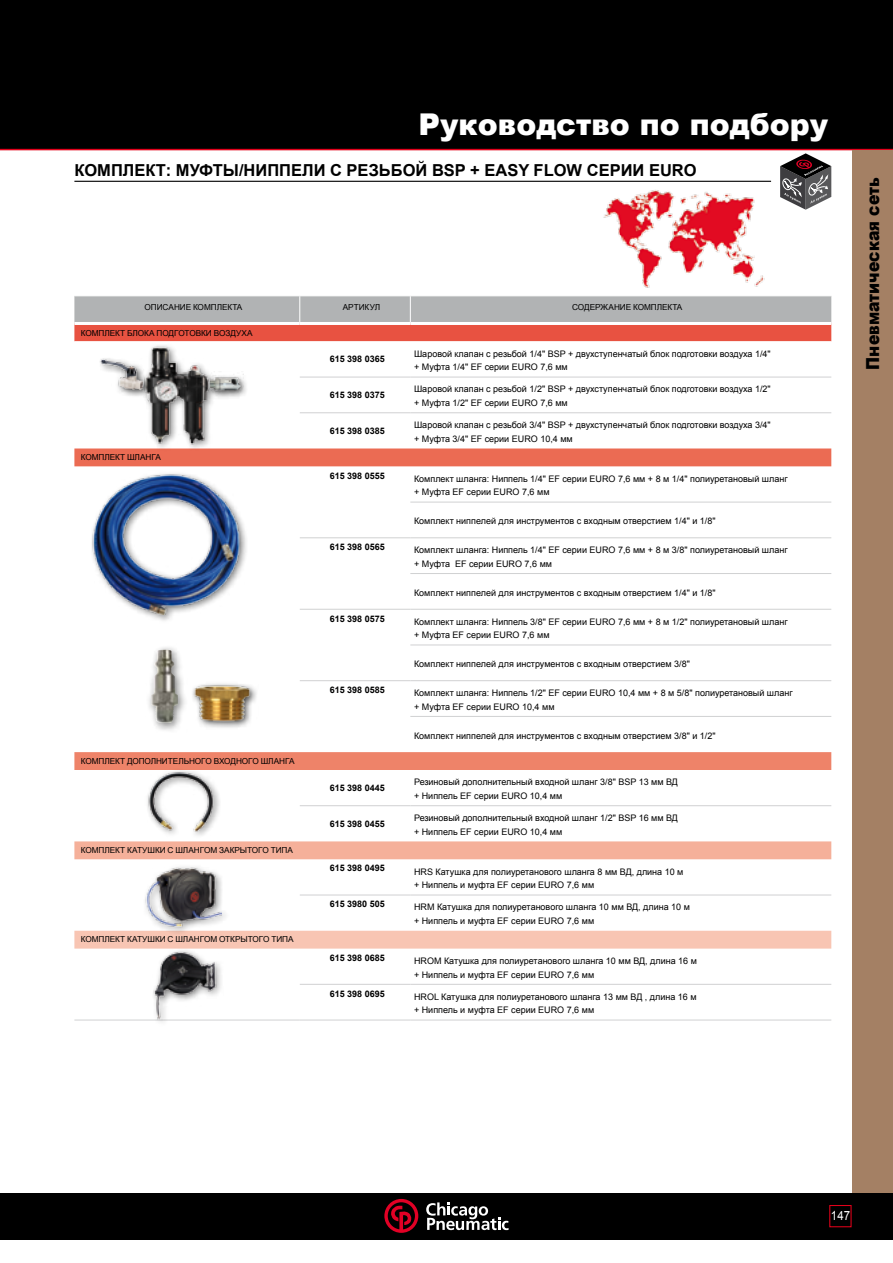
<style>
.page{position:relative;width:893px;height:1263px;background:#fff}
.page>*{position:absolute;margin:0;border:0;box-sizing:border-box;transform-origin:0 0}
.t1{font:900 30px "Arial";color:#fff}
.t2{font:900 18px "Arial";color:#000;scale:.87 1}
.t3{font:700 16.5px "Arial";color:#000}
.t4{font:12.75px "Arial";color:#fff;scale:.9 1}
.t5{font:9px/13.5px "Arial";color:#000}
.t6{font:700 9px "Arial";color:#000}
.t7{font:8.25px "Arial";letter-spacing:-.01em;color:#000}
</style>
<div class="page">
<div style="left:0;top:0;width:893px;height:149px;background:#000"></div>
<div style="left:0;top:1192px;width:893px;height:47px;background:#000"></div>
<svg style="left:426px;top:1202px;width:83px;height:28px"></svg>
<svg style="left:384px;top:1199px;width:34px;height:34px"></svg>
<div style="left:829px;top:1205px;width:23px;height:22px;border:1px solid #e2001a"></div>
<hr style="left:0;top:149px;width:893px;height:1px;background:#e2001a">
<div style="left:853px;top:150px;width:40px;height:1042px;background:#a48064"></div>
<img style="left:603px;top:190px;width:162px;height:98px">
<svg style="left:74px;top:341px;width:757px;height:679px"></svg>
<div style="left:74px;top:448px;width:757px;height:18px;background:#eb6b53"></div>
<div style="left:74px;top:752px;width:757px;height:18px;background:#ee8369"></div>
<div style="left:74px;top:841px;width:757px;height:18px;background:#f5b09a"></div>
<div style="left:74px;top:931px;width:757px;height:17px;background:#f8c5b3"></div>
<hr style="left:300px;top:377px;width:110px;height:1px;background:#d0d1d2">
<hr style="left:410px;top:377px;width:421px;height:1px;background:#d0d1d2">
<hr style="left:300px;top:412px;width:110px;height:1px;background:#d0d1d2">
<hr style="left:410px;top:412px;width:421px;height:1px;background:#d0d1d2">
<hr style="left:410px;top:502px;width:421px;height:1px;background:#d0d1d2">
<hr style="left:300px;top:537px;width:110px;height:1px;background:#d0d1d2">
<hr style="left:410px;top:537px;width:421px;height:1px;background:#d0d1d2">
<hr style="left:410px;top:573px;width:421px;height:1px;background:#d0d1d2">
<hr style="left:300px;top:609px;width:110px;height:1px;background:#d0d1d2">
<hr style="left:410px;top:609px;width:421px;height:1px;background:#d0d1d2">
<hr style="left:410px;top:645px;width:421px;height:1px;background:#d0d1d2">
<hr style="left:300px;top:680px;width:110px;height:1px;background:#d0d1d2">
<hr style="left:410px;top:680px;width:421px;height:1px;background:#d0d1d2">
<hr style="left:410px;top:716px;width:421px;height:1px;background:#d0d1d2">
<hr style="left:300px;top:805px;width:110px;height:1px;background:#d0d1d2">
<hr style="left:410px;top:805px;width:421px;height:1px;background:#d0d1d2">
<hr style="left:300px;top:895px;width:110px;height:1px;background:#d0d1d2">
<hr style="left:410px;top:895px;width:421px;height:1px;background:#d0d1d2">
<hr style="left:300px;top:984px;width:110px;height:1px;background:#d0d1d2">
<hr style="left:410px;top:984px;width:421px;height:1px;background:#d0d1d2">
<svg style="left:74px;top:296px;width:757px;height:45px;background:#c68e88"></svg>
<hr style="left:74px;top:1020px;width:226px;height:1px;background:#d0d1d2">
<hr style="left:300px;top:1020px;width:110px;height:1px;background:#d0d1d2">
<hr style="left:410px;top:1020px;width:421px;height:1px;background:#d0d1d2">
<hr style="left:74px;top:322px;width:226px;height:3px;background:#fff">
<hr style="left:300px;top:322px;width:110px;height:3px;background:#fff">
<hr style="left:410px;top:322px;width:421px;height:3px;background:#fff">
<svg style="left:780px;top:153px;width:51px;height:57px"></svg>
<div style="left:89px;top:470px;width:159px;height:153px;background:#000;opacity:.5"></div>
<img style="left:91px;top:474px;width:152px;height:141px">
<div style="left:145px;top:768px;width:76px;height:71px;background:#000;opacity:.5"></div>
<img style="left:144px;top:771px;width:71px;height:65px">
<div style="left:142px;top:864px;width:88px;height:70px;background:#000;opacity:.5"></div>
<img style="left:144px;top:864px;width:77px;height:67px">
<div style="left:150px;top:947px;width:74px;height:80px;background:#000;opacity:.5"></div>
<img style="left:149px;top:950px;width:69px;height:69px">
<div style="left:140px;top:343px;width:77px;height:109px;background:#000;opacity:.5"></div>
<img style="left:143px;top:344px;width:68px;height:102px">
<div style="left:205px;top:374px;width:43px;height:25px;background:#000;opacity:.75"></div>
<img style="left:204px;top:372px;width:39px;height:26px">
<div style="left:98px;top:355px;width:54px;height:43px;background:#000;opacity:.75"></div>
<img style="left:97px;top:355px;width:48px;height:39px">
<div style="left:190px;top:681px;width:69px;height:48px;background:#000;opacity:.75"></div>
<img style="left:192px;top:681px;width:61px;height:43px">
<div style="left:145px;top:644px;width:43px;height:89px;background:#000;opacity:.5"></div>
<img style="left:151px;top:650px;width:27px;height:73px">
<hr style="left:74px;top:181px;width:697px;height:1px;background:#000">
<h1 class="t1" style="left:419px;top:103px;width:411px">Руководство по подбору</h1>
<h3 class="t3" style="left:74px;top:160px;width:115px">КОМПЛЕКТ: МУФТЫ</h3>
<h3 class="t3" style="left:239px;top:160px;width:17px">/НИППЕЛИ</h3>
<h3 class="t3" style="left:330px;top:160px;width:29px">C РЕЗЬБОЙ</h3>
<h3 class="t3" style="left:432px;top:160px;width:179px">BSP + EASY FLOW СЕРИИ</h3>
<h3 class="t3" style="left:649px;top:160px;width:48px">EURO</h3>
<p class="t7" style="left:145px;top:302px;width:99px">ОПИСАНИЕ КОМПЛЕКТА</p>
<p class="t7" style="left:343px;top:302px;width:39px">АРТИКУЛ</p>
<p class="t7" style="left:572px;top:302px;width:112px">СОДЕРЖАНИЕ КОМПЛЕКТА</p>
<p class="t7" style="left:81px;top:328px;width:173px">КОМПЛЕКТ БЛОКА ПОДГОТОВКИ ВОЗДУХА</p>
<p class="t7" style="left:81px;top:452px;width:82px">КОМПЛЕКТ ШЛАНГА</p>
<p class="t7" style="left:81px;top:755px;width:215px">КОМПЛЕКТ ДОПОЛНИТЕЛЬНОГО ВХОДНОГО ШЛАНГА</p>
<p class="t7" style="left:81px;top:844px;width:214px">КОМПЛЕКТ КАТУШКИ С ШЛАНГОМ ЗАКРЫТОГО ТИПА</p>
<p class="t7" style="left:81px;top:934px;width:214px">КОМПЛЕКТ КАТУШКИ С ШЛАНГОМ ОТКРЫТОГО ТИПА</p>
<p class="t6" style="left:330px;top:353px;width:57px">615 398 0365</p>
<p class="t6" style="left:330px;top:389px;width:57px">615 398 0375</p>
<p class="t6" style="left:330px;top:425px;width:57px">615 398 0385</p>
<p class="t6" style="left:330px;top:469px;width:57px">615 398 0555</p>
<p class="t6" style="left:330px;top:541px;width:57px">615 398 0565</p>
<p class="t6" style="left:330px;top:612px;width:57px">615 398 0575</p>
<p class="t6" style="left:330px;top:684px;width:57px">615 398 0585</p>
<p class="t6" style="left:330px;top:782px;width:57px">615 398 0445</p>
<p class="t6" style="left:330px;top:818px;width:57px">615 398 0455</p>
<p class="t6" style="left:330px;top:862px;width:57px">615 398 0495</p>
<p class="t6" style="left:330px;top:898px;width:57px">615 3980 505</p>
<p class="t6" style="left:330px;top:951px;width:57px">615 398 0685</p>
<p class="t6" style="left:330px;top:987px;width:57px">615 398 0695</p>
<p class="t5" style="left:414px;top:347px;width:358px">Шаровой клапан с резьбой 1/4" BSP + двухступенчатый блок подготовки воздуха 1/4" + Муфта 1/4" EF серии EURO 7,6 мм</p>
<p class="t5" style="left:414px;top:383px;width:358px">Шаровой клапан с резьбой 1/2" BSP + двухступенчатый блок подготовки воздуха 1/2" + Муфта 1/2" EF серии EURO 7,6 мм</p>
<p class="t5" style="left:414px;top:418px;width:358px">Ш аровой клапан с резьбой 3/4" BSP + двухступенчатый блок подготовки воздуха 3/4" + Муфта 3/4" EF серии EURO 10,4 мм</p>
<p class="t5" style="left:414px;top:472px;width:375px">Комплект шланга: Ниппель 1/4" EF серии EURO 7,6 мм + 8 м 1/4" полиуретановый шланг + Муфта EF серии EURO 7,6 мм</p>
<p class="t5" style="left:414px;top:514px;width:303px">Комплект ниппелей для инструментов с входным отверстием 1/4" и 1/8"</p>
<p class="t5" style="left:414px;top:543px;width:375px">Комплект шланга: Ниппель 1/4" EF серии EURO 7,6 мм + 8 м 3/8" полиуретановый шланг + Муфта EF серии EURO 7,6 мм</p>
<p class="t5" style="left:414px;top:586px;width:303px">Комплект ниппелей для инструментов с входным отверстием 1/4" и 1/8"</p>
<p class="t5" style="left:414px;top:615px;width:375px">Комплект шланга: Ниппель 3/8" EF серии EURO 7,6 мм + 8 м 1/2" полиуретановый шланг + Муфта EF серии EURO 7,6 мм</p>
<p class="t5" style="left:414px;top:657px;width:277px">Комплект ниппелей для инструментов с входным отверстием 3/8"</p>
<p class="t5" style="left:414px;top:686px;width:380px">Комплект шланга: Ниппель 1/2" EF серии EURO 10,4 мм + 8 м 5/8" полиуретановый шланг + Муфта EF серии EURO 10,4 мм</p>
<p class="t5" style="left:414px;top:729px;width:303px">Комплект ниппелей для инструментов с входным отверстием 3/8" и 1/2"</p>
<p class="t5" style="left:414px;top:775px;width:265px">Резиновый дополнительный входной шланг 3/8" BSP 13 мм ВД + Ниппель EF серии EURO 10,4 мм</p>
<p class="t5" style="left:414px;top:811px;width:265px">Резиновый дополнительный входной шланг 1/2" BSP 16 мм ВД + Ниппель EF серии EURO 10,4 мм</p>
<p class="t5" style="left:414px;top:865px;width:271px">HRS Катушка для полиуретанового шланга 8 мм ВД, длина 10 м + Ниппель и муфта EF серии EURO 7,6 мм</p>
<p class="t5" style="left:414px;top:901px;width:277px">HRM Катушка для полиуретанового шланга 10 мм ВД, длина 10 м + Ниппель и муфта EF серии EURO 7,6 мм</p>
<p class="t5" style="left:414px;top:954px;width:284px">HROM Катушка для полиуретанового шланга 10 мм ВД, длина 16 м + Ниппель и муфта EF серии EURO 7,6 мм</p>
<p class="t5" style="left:414px;top:990px;width:284px">HROL Катушка для полиуретанового шланга 13 мм ВД , длина 16 м + Ниппель и муфта EF серии EURO 7,6 мм</p>
<h2 class="t2" style="left:860px;top:370px;width:223px;rotate:-90deg">Пневматическая сеть</h2>
<h3 class="t4" style="left:831px;top:1207px;width:23px">147</h3>
</div>
